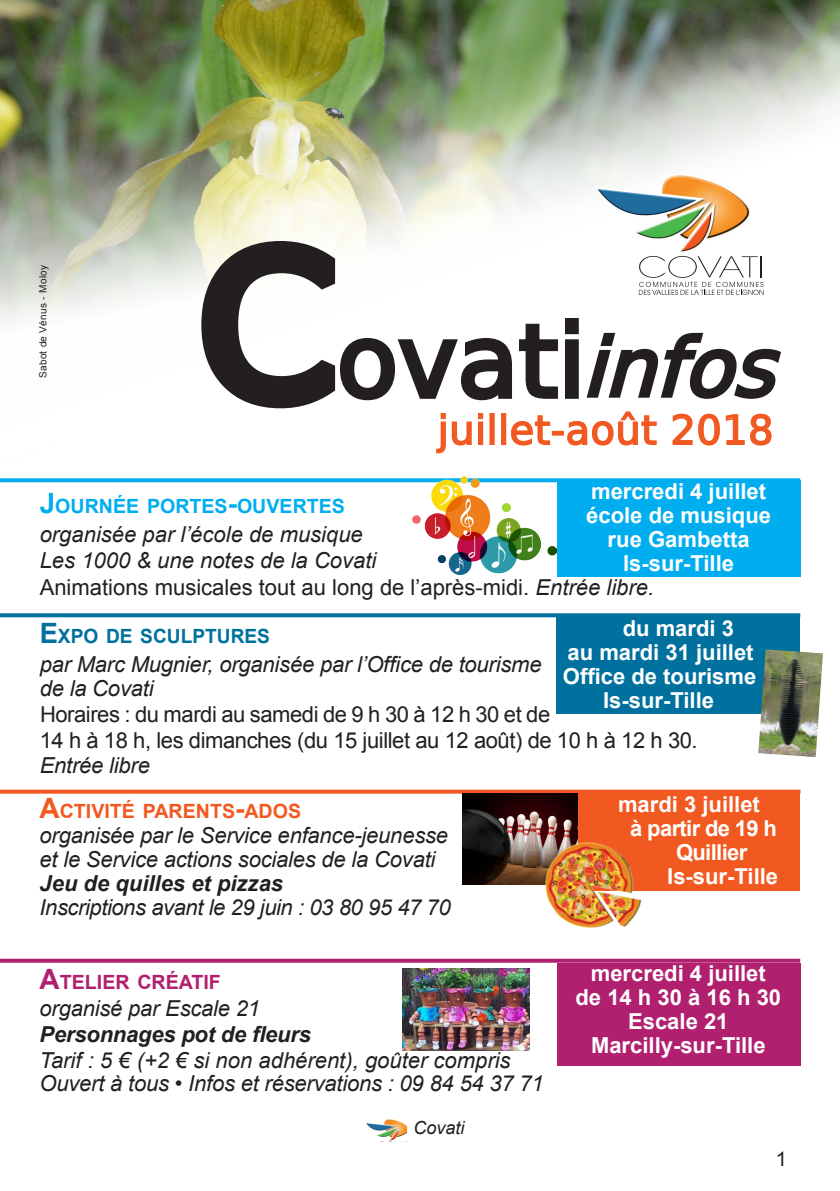
<style>
.page{position:relative;width:840px;height:1191px;background:#fff}
.page>*{position:absolute;margin:0;border:0;box-sizing:border-box;transform-origin:0 0}
.t1{font:200px "DejaVu Sans";color:#231f20}
.t2{font:100px "DejaVu Sans";color:#231f20}
.t3{font:italic 80px "DejaVu Sans";color:#231f20}
.t4{font:40px "DejaVu Sans";letter-spacing:.01em;color:#f15921}
.t5{font:italic 22px/24px "Arial";letter-spacing:-.01em;color:#231f20}
.t6{font:700 22px/24px "Arial";color:#fff;text-align:center}
.t7{font:22px "Arial";letter-spacing:-.02em;color:#231f20}
.t8{font:22px "Arial";color:#231f20}
.t9{font:italic 700 22px "Arial";letter-spacing:-.01em;color:#231f20}
.t10{font:700 22px "Arial";letter-spacing:-.03em;color:#fff}
.t11{font:20px "Arial";color:#231f20}
.t12{font:700 19.6px "Arial";color:#00aeef}
.t13{font:700 19.6px "Arial";color:#f15921}
.t14{font:700 19.6px "Arial";color:#00719e}
.t15{font:700 19.6px "Arial";color:#b0206e}
.t16{font:italic 18px "Arial";color:#231f20}
.t17{font:10px "Arial";letter-spacing:.03em;color:#231f20}
.s1{font-size:28px}
.s2{font-style:italic}
</style>
<div class="page">
<svg style="left:384px;top:1119px;width:4px;height:5px"></svg>
<img style="left:0;top:0;width:839px;height:324px">
<svg style="left:193px;top:232px;width:590px;height:222px"></svg>
<img style="left:656px;top:173px;width:19px;height:20px">
<svg style="left:0;top:478px;width:799px;height:4px;background:#14b4f0"></svg>
<div style="left:556px;top:614px;width:243px;height:100px;background:#00719e"></div>
<svg style="left:0;top:613px;width:799px;height:4px;fill:#00719e"></svg>
<img style="left:758px;top:649px;width:64px;height:108px">
<div style="left:556px;top:791px;width:243px;height:100px;background:#f15921"></div>
<svg style="left:0;top:789px;width:800px;height:4px;fill:#f15921"></svg>
<img style="left:462px;top:793px;width:115px;height:91px">
<img style="left:529px;top:825px;width:113px;height:103px">
<div style="left:556px;top:480px;width:244px;height:97px;background:#00aeef"></div>
<img style="left:412px;top:476px;width:144px;height:98px">
<div style="left:556px;top:962px;width:244px;height:103px;background:#b0206e"></div>
<svg style="left:0;top:958px;width:799px;height:4px;background:#be4888"></svg>
<img style="left:402px;top:968px;width:127px;height:82px">
<p class="t17" style="left:37px;top:378px;width:115px;rotate:-90deg">Sabot de Vénus - Moloy</p>
<p class="t1" style="left:198px;top:151px;width:141px">C</p>
<p class="t2" style="left:336px;top:273px;width:250px">ovati</p>
<p class="t3" style="left:581px;top:297px;width:230px">infos</p>
<p class="t4" style="left:437px;top:395px;width:337px">juillet-août 2018</p>
<p class="t6" style="left:590px;top:480px;width:176px">mercredi 4 juillet</p>
<p class="t6" style="left:586px;top:504px;width:186px">école de musique</p>
<p class="t6" style="left:607px;top:528px;width:143px">rue Gambetta<br>Is-sur-Tille</p>
<p class="t12" style="left:40px;top:493px;width:306px"><span class="s1">J</span>OURNÉE PORTES<span class="s1">-</span>OUVERTES</p>
<p class="t5" style="left:40px;top:522px;width:324px">organisée par l’école de musique</p>
<p class="t5" style="left:40px;top:548px;width:338px">Les 1000 &amp; une notes de la Covati</p>
<p class="t8" style="left:40px;top:573px;width:615px">Animations musicales tout au long de l’après-midi. <span class="s2">Entrée libre.</span></p>
<p class="t14" style="left:40px;top:623px;width:232px"><span class="s1">E</span>XPO DE SCULPTURES</p>
<p class="t5" style="left:40px;top:653px;width:503px">par Marc Mugnier, organisée par l’Office de tourisme de la Covati</p>
<p class="t7" style="left:40px;top:700px;width:511px">Horaires : du mardi au samedi de 9 h 30 à 12 h 30 et de</p>
<p class="t6" style="left:622px;top:617px;width:113px">du mardi 3</p>
<p class="t6" style="left:567px;top:641px;width:187px">au mardi 31 juillet</p>
<p class="t6" style="left:562px;top:665px;width:195px">Office de tourisme<br>Is-sur-Tille</p>
<p class="t7" style="left:40px;top:726px;width:659px">14 h à 18 h, les dimanches (du 15 juillet au 12 août) de 10 h à 12 h 30.</p>
<p class="t5" style="left:40px;top:753px;width:112px">Entrée libre</p>
<p class="t13" style="left:40px;top:798px;width:263px"><span class="s1">A</span>CTIVITÉ PARENTS<span class="s1">-</span>ADOS</p>
<p class="t5" style="left:40px;top:823px;width:410px">organisée par le Service enfance-jeunesse</p>
<p class="t5" style="left:40px;top:847px;width:397px">et le Service actions sociales de la Covati</p>
<p class="t9" style="left:40px;top:868px;width:245px">Jeu de quilles et pizzas</p>
<p class="t5" style="left:40px;top:895px;width:412px">Inscriptions avant le 29 juin : 03 80 95 47 70</p>
<p class="t15" style="left:40px;top:968px;width:183px"><span class="s1">A</span>TELIER CRÉATIF</p>
<p class="t5" style="left:40px;top:996px;width:222px">organisé par Escale 21</p>
<p class="t9" style="left:40px;top:1019px;width:273px">Personnages pot de fleurs</p>
<p class="t5" style="left:40px;top:1048px;width:472px">Tarif : 5 € (+2 € si non adhérent), goûter compris</p>
<p class="t5" style="left:40px;top:1071px;width:505px">Ouvert à tous • Infos et réservations : 09 84 54 37 71</p>
<p class="t16" style="left:413px;top:1116px;width:53px">Covati</p>
<p class="t6" style="left:617px;top:792px;width:143px">mardi 3 juillet</p>
<p class="t10" style="left:630px;top:813px;width:148px">à partir de 19 h</p>
<p class="t10" style="left:675px;top:837px;width:73px">Quillier</p>
<p class="t6" style="left:666px;top:864px;width:112px">Is-sur-Tille</p>
<p class="t6" style="left:590px;top:962px;width:176px">mercredi 4 juillet</p>
<p class="t6" style="left:575px;top:986px;width:207px">de 14 h 30 à 16 h 30</p>
<p class="t6" style="left:627px;top:1010px;width:102px">Escale 21</p>
<p class="t6" style="left:590px;top:1034px;width:176px">Marcilly-sur-Tille</p>
<p class="t11" style="left:775px;top:1145px;width:13px">1</p>
</div>
